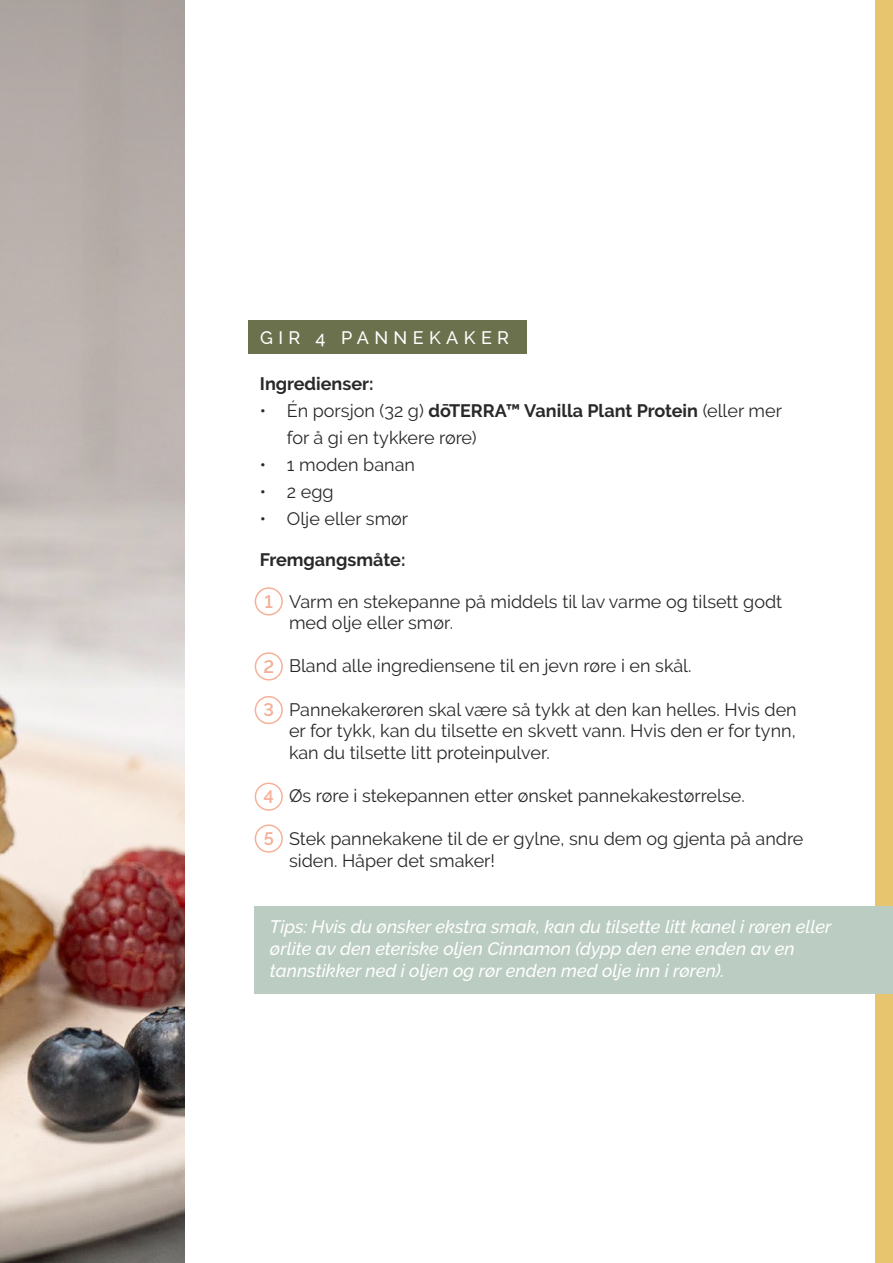
<style>
.page{position:relative;width:893px;height:1263px;background:#fff}
.page>*{position:absolute;margin:0;border:0;box-sizing:border-box;transform-origin:0 0}
.t1{font:18px/21.6px "Raleway";color:#292929}
.t2{font:italic 500 18px/21.6px "Raleway";color:#fff}
.t3{font:700 18px "Raleway";color:#292929}
.t4{font:500 18px "Raleway";letter-spacing:.3em;color:#fff}
.t5{font:600 18px "Raleway";color:#f5af98}
.s1{font-weight:700}
</style>
<div class="page">
<img style="left:0;top:691px;width:184px;height:572px">
<svg style="left:0;top:0;width:184px;height:691px;background:#bfb7b3"></svg>
<div style="left:876px;top:0;width:17px;height:1263px;background:#e7c56f"></div>
<div style="left:248px;top:321px;width:279px;height:33px;background:#6b704d"></div>
<div style="left:255px;top:587px;width:28px;height:28px;border:2px solid #f6b199;border-radius:50%"></div>
<div style="left:255px;top:652px;width:28px;height:28px;border:2px solid #f6b199;border-radius:50%"></div>
<div style="left:255px;top:696px;width:28px;height:28px;border:2px solid #f6b199;border-radius:50%"></div>
<div style="left:255px;top:782px;width:28px;height:29px;border:2px solid #f6b199;border-radius:50%"></div>
<div style="left:255px;top:824px;width:28px;height:29px;border:2px solid #f6b199;border-radius:50%"></div>
<div style="left:255px;top:906px;width:638px;height:88px;background:#bbccc2"></div>
<p class="t4" style="left:260px;top:327px;width:250px">GIR 4 PANNEKAKER</p>
<p class="t3" style="left:260px;top:374px;width:115px">Ingredienser:</p>
<p class="t1" style="left:287px;top:397px;width:497px;line-height:27px;text-indent:-27px">• Én porsjon (32 g) <span class="s1">dōTERRA™ Vanilla Plant Protein</span> (eller mer for å gi en tykkere røre)</p>
<p class="t1" style="left:260px;top:454px;width:157px">• 1 moden banan</p>
<p class="t1" style="left:260px;top:481px;width:75px">• 2 egg</p>
<p class="t1" style="left:260px;top:508px;width:150px">• Olje eller smør</p>
<p class="t3" style="left:260px;top:549px;width:147px">Fremgangsmåte:</p>
<p class="t5" style="left:265px;top:591px;width:10px">1</p>
<p class="t5" style="left:263px;top:656px;width:12px">2</p>
<p class="t5" style="left:263px;top:700px;width:12px">3</p>
<p class="t5" style="left:264px;top:786px;width:12px">4</p>
<p class="t5" style="left:264px;top:828px;width:12px">5</p>
<p class="t1" style="left:289px;top:590px;width:495px">Varm en stekepanne på middels til lav varme og tilsett godt med olje eller smør.</p>
<p class="t1" style="left:289px;top:655px;width:404px">Bland alle ingrediensene til en jevn røre i en skål.</p>
<p class="t1" style="left:289px;top:698px;width:509px;text-align:justify">Pannekakerøren skal være så tykk at den kan helles. Hvis den er for tykk, kan du tilsette en skvett vann. Hvis den er for tynn, kan du tilsette litt proteinpulver.</p>
<p class="t1" style="left:289px;top:785px;width:457px">Øs røre i stekepannen etter ønsket pannekakestørrelse.</p>
<p class="t1" style="left:289px;top:828px;width:516px">Stek pannekakene til de er gylne, snu dem og gjenta på andre siden. Håper det smaker!</p>
<p class="t2" style="left:270px;top:916px;width:563px">Tips: Hvis du ønsker ekstra smak, kan du tilsette litt kanel i røren eller ørlite av den eteriske oljen Cinnamon (dypp den ene enden av en tannstikker ned i oljen og rør enden med olje inn i røren).</p>
</div>
